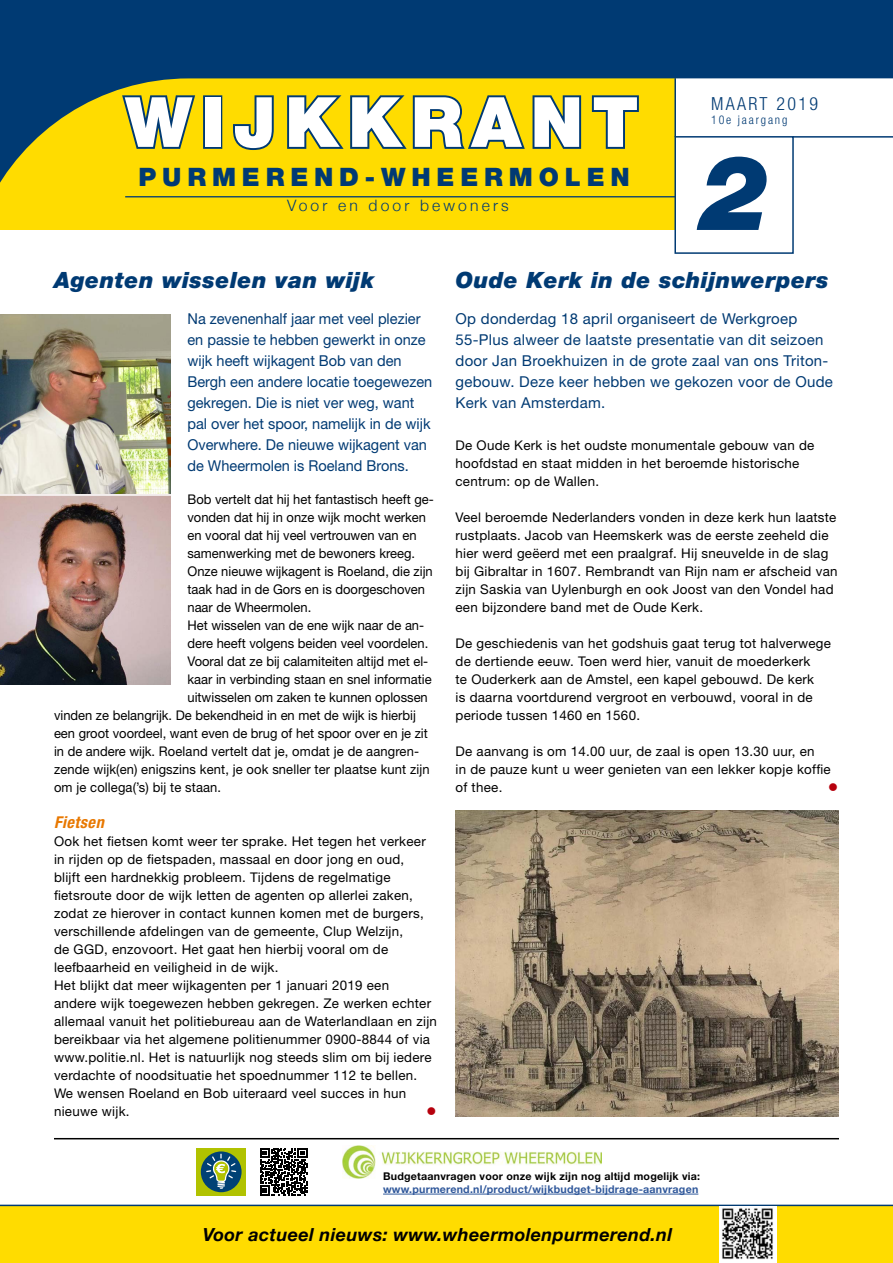
<style>
.page{position:relative;width:893px;height:1263px;background:#fff}
.page>*{position:absolute;margin:0;border:0;box-sizing:border-box;transform-origin:0 0}
.t1{font:italic 900 104.1px "Helvetica Neue";color:#003a73}
.t2{font:900 69.45px "Helvetica Neue";letter-spacing:.13em;color:#fff}
.t3{font:900 25.5px "Helvetica Neue";letter-spacing:.23em;color:#003a73}
.H1__Kop{font:italic 900 22.5px "Helvetica Neue";letter-spacing:.02em;color:#003a73}
.t4{font:italic 700 18px "Helvetica Neue";letter-spacing:.02em;color:#000}
.t5{font:300 condensed 18px "Helvetica Neue";letter-spacing:.13em;color:#003a73}
.H2__Subkop{font:italic 700 condensed 16.35px "Helvetica Neue";letter-spacing:.03em;color:#e87800}
.t6{font:300 15.75px "Helvetica Neue";letter-spacing:.2em;color:#003a73}
.H__Introtekst{font:15px/21px "Helvetica Neue";color:#003a73}
.H__Introtekst-2{font:15px/21px "Helvetica Neue";letter-spacing:.02em;color:#003a73}
.P__Tekst_plat{font:13.35px/18px "Helvetica Neue";letter-spacing:.02em;color:#000}
.P__Tekst_plat-2{font:13.35px/18px "Helvetica Neue";color:#000}
.P__Tekst_plat-3{font:13.35px "Wingdings";color:#b6000d}
.t7{font:300 condensed 12px "Helvetica Neue";letter-spacing:.15em;color:#003a73}
.t8{font:700 10.65px "Helvetica Neue";letter-spacing:.02em;color:#30589b}
.t9{font:700 10.65px "Helvetica Neue";letter-spacing:.02em;color:#000}
</style>
<div class="page">
<div style="left:0;top:1206px;width:893px;height:57px;background:#ffdc00"></div>
<div style="left:0;top:77px;width:675px;height:153px;background:#ffdc00"></div>
<svg style="left:0;top:0;width:893px;height:198px;fill:#003a73"></svg>
<hr style="left:793px;top:136px;width:100px;height:2px;background:#003a73">
<hr style="left:674px;top:78px;width:2px;height:59px;background:#003a73">
<svg style="left:120px;top:92px;width:77px;height:59px"></svg>
<div style="left:203px;top:95px;width:19px;height:54px;border:4px solid #003a73"></div>
<svg style="left:231px;top:93px;width:45px;height:59px"></svg>
<svg style="left:285px;top:93px;width:298px;height:59px"></svg>
<svg style="left:590px;top:93px;width:51px;height:58px"></svg>
<hr style="left:125px;top:196px;width:550px;height:1px;background:#003a73">
<div style="left:674px;top:136px;width:120px;height:118px;border:2px solid #003a73"></div>
<hr style="left:54px;top:1138px;width:785px;height:1px;background:#000">
<hr style="left:0;top:1205px;width:893px;height:1px;background:#003a73">
<div style="left:719px;top:1206px;width:57px;height:57px;background:#fff"></div>
<img style="left:722px;top:1208px;width:51px;height:52px">
<img style="left:342px;top:1145px;width:260px;height:34px">
<hr style="left:383px;top:1194px;width:315px;height:1px;background:#30589b">
<div style="left:197px;top:1148px;width:49px;height:47px;background:#b1c200"></div>
<div style="left:201px;top:1151px;width:41px;height:41px;background:#004175;border-radius:50%"></div>
<svg style="left:206px;top:1154px;width:30px;height:35px"></svg>
<svg style="left:260px;top:1148px;width:48px;height:47px"></svg>
<img style="left:0;top:315px;width:170px;height:179px">
<img style="left:0;top:496px;width:170px;height:188px">
<img style="left:455px;top:810px;width:384px;height:306px">
<p class="t2" style="left:125px;top:81px;width:515px">WIJKKRANT</p>
<p class="t3" style="left:138px;top:161px;width:493px">PURMEREND-WHEERMOLEN</p>
<p class="t6" style="left:287px;top:193px;width:223px">Voor en door bewoners</p>
<h3 class="t5" style="left:711px;top:93px;width:108px">MAART 2019</h3>
<p class="t7" style="left:711px;top:113px;width:78px">10e jaargang</p>
<h1 class="t1" style="left:700px;top:129px;width:71px">2</h1>
<h1 class="H1__Kop" style="left:54px;top:266px;width:322px">Agenten wisselen van wijk</h1>
<p class="H__Introtekst" style="left:187px;top:308px;width:246px">Na zevenenhalf jaar met veel plezier en passie te hebben gewerkt in onze wijk heeft wijkagent Bob van den Bergh een andere locatie toegewezen gekregen. Die is niet ver weg, want pal over het spoor, namelijk in de wijk Overwhere. De nieuwe wijkagent van de Wheermolen is Roeland Brons.</p>
<p class="P__Tekst_plat-2" style="left:187px;top:490px;width:248px">Bob vertelt dat hij het fantastisch heeft ge&shy;vonden dat hij in onze wijk mocht werken en vooral dat hij veel vertrouwen van en samenwerking met de bewoners kreeg.<br>Onze nieuwe wijkagent is Roeland, die zijn taak had in de Gors en is doorgeschoven naar de Wheermolen.</p>
<p class="P__Tekst_plat-2" style="left:187px;top:616px;width:238px">Het wisselen van de ene wijk naar de an-</p>
<p class="P__Tekst_plat-2" style="left:187px;top:634px;width:242px">dere heeft volgens beiden veel voordelen.</p>
<p class="P__Tekst_plat-2" style="left:187px;top:652px;width:242px">Vooral dat ze bij calamiteiten altijd met el-</p>
<p class="P__Tekst_plat-2" style="left:187px;top:670px;width:246px">kaar in verbinding staan en snel informatie</p>
<p class="P__Tekst_plat-2" style="left:187px;top:688px;width:242px">uitwisselen om zaken te kunnen oplossen</p>
<p class="P__Tekst_plat-2" style="left:54px;top:706px;width:363px">vinden ze belangrijk. De bekendheid in en met de wijk is hierbij</p>
<p class="P__Tekst_plat-2" style="left:54px;top:724px;width:375px">een groot voordeel, want even de brug of het spoor over en je zit</p>
<p class="P__Tekst_plat" style="left:54px;top:742px;width:367px">in de andere wijk. Roeland vertelt dat je, omdat je de aangren-</p>
<p class="P__Tekst_plat" style="left:54px;top:760px;width:377px">zende wijk(en) enigszins kent, je ook sneller ter plaatse kunt zijn</p>
<p class="P__Tekst_plat" style="left:54px;top:778px;width:169px">om je collega(’s) bij te staan.</p>
<h2 class="H2__Subkop" style="left:54px;top:812px;width:51px">Fietsen</h2>
<p class="P__Tekst_plat" style="left:54px;top:832px;width:373px">Ook het fietsen komt weer ter sprake. Het tegen het verkeer in rijden op de fietspaden, massaal en door jong en oud, blijft een hardnekkig probleem. Tijdens de regelmatige fietsroute door de wijk letten de agenten op allerlei zaken, zodat ze hierover in contact kunnen komen met de burgers, verschillende afdelingen van de gemeente, Clup Welzijn,<br>de GGD, enzovoort. Het gaat hen hierbij vooral om de leefbaarheid en veiligheid in de wijk.</p>
<p class="P__Tekst_plat" style="left:54px;top:976px;width:384px">Het blijkt dat meer wijkagenten per 1 januari 2019 een<br>andere wijk toegewezen hebben gekregen. Ze werken echter allemaal vanuit het politiebureau aan de Waterlandlaan en zijn bereikbaar via het algemene politienummer 0900-8844 of via www.politie.nl. Het is natuurlijk nog steeds slim om bij iedere verdachte of noodsituatie het spoednummer 112 te bellen.</p>
<p class="P__Tekst_plat" style="left:54px;top:1084px;width:354px">We wensen Roeland en Bob uiteraard veel succes in hun nieuwe wijk.</p>
<p class="P__Tekst_plat-3" style="left:427px;top:1104px;width:11px">●</p>
<h1 class="H1__Kop" style="left:455px;top:266px;width:375px">Oude Kerk in de schijnwerpers</h1>
<p class="H__Introtekst-2" style="left:455px;top:308px;width:379px">Op donderdag 18 april organiseert de Werkgroep 55-Plus alweer de laatste presentatie van dit seizoen door Jan Broekhuizen in de grote zaal van ons Triton&shy;gebouw. Deze keer hebben we gekozen voor de Oude Kerk van Amsterdam.</p>
<p class="P__Tekst_plat" style="left:455px;top:436px;width:360px">De Oude Kerk is het oudste monumentale gebouw van de hoofdstad en staat midden in het beroemde historische centrum: op de Wallen.</p>
<p class="P__Tekst_plat" style="left:455px;top:508px;width:384px">Veel beroemde Nederlanders vonden in deze kerk hun laatste rustplaats. Jacob van Heemskerk was de eerste zeeheld die hier werd geëerd met een praalgraf. Hij sneuvelde in de slag bij Gibraltar in 1607. Rembrandt van Rijn nam er afscheid van zijn Saskia van Uylenburgh en ook Joost van den Vondel had een bijzondere band met de Oude Kerk.</p>
<p class="P__Tekst_plat" style="left:455px;top:634px;width:377px">De geschiedenis van het godshuis gaat terug tot halverwege de dertiende eeuw. Toen werd hier, vanuit de moederkerk<br>te Ouderkerk aan de Amstel, een kapel gebouwd. De kerk<br>is daarna voortdurend vergroot en verbouwd, vooral in de periode tussen 1460 en 1560.</p>
<p class="P__Tekst_plat" style="left:455px;top:742px;width:377px">De aanvang is om 14.00 uur, de zaal is open 13.30 uur, en<br>in de pauze kunt u weer genieten van een lekker kopje koffie of thee.</p>
<p class="P__Tekst_plat-3" style="left:828px;top:780px;width:11px">●</p>
<p class="t9" style="left:383px;top:1170px;width:318px">Budgetaanvragen voor onze wijk zijn nog altijd mogelijk via:</p>
<p class="t8" style="left:383px;top:1182px;width:317px">www.purmerend.nl/product/wijkbudget-bijdrage-aanvragen</p>
<h3 class="t4" style="left:203px;top:1220px;width:471px">Voor actueel nieuws: www.wheermolenpurmerend.nl</h3>
</div>
